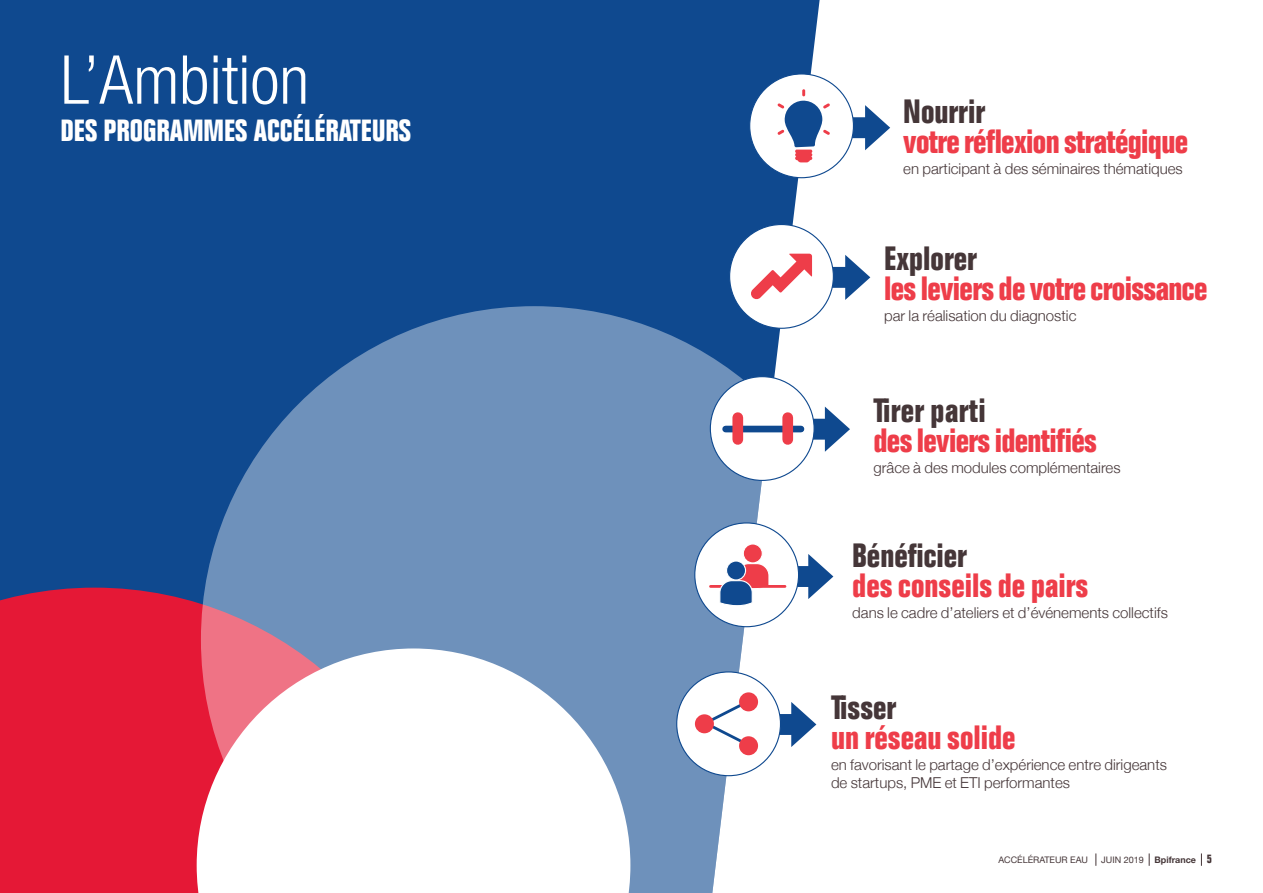
<style>
.page{position:relative;width:1263px;height:893px;background:#fff}
.page>*{position:absolute;margin:0;border:0;box-sizing:border-box;transform-origin:0 0}
.t1{font:300 condensed 67.5px "Helvetica Neue";color:#fff}
.t2{font:700 condensed 33px "Folio";letter-spacing:-.02em;color:#ee3d49}
.t3{font:700 condensed 33px "Folio";color:#453638}
.t4{font:700 condensed 33px "Folio";color:#ee3d49}
.t5{font:700 condensed 30px "Folio";color:#fff}
.t6{font:300 15px/18px "Helvetica Neue";color:#453638}
.t7{font:700 9px "Helvetica Neue";color:#453638}
.t8{font:9px "Helvetica Neue";color:#453638}
.s1{font-weight:400}
.s2{font-family:"Folio";font-stretch:condensed;font-size:12px}
</style>
<div class="page">
<div style="left:0;top:0;width:820px;height:588px;background:#0f498f"></div>
<div style="left:0;top:588px;width:201px;height:305px;background:#e51836"></div>
<svg style="left:201px;top:306px;width:619px;height:587px;fill:#6e91bb"></svg>
<div style="left:677px;top:672px;width:103px;height:104px;background:#fff;border-radius:50%"></div>
<svg style="left:694px;top:697px;width:122px;height:52px"></svg>
<div style="left:739px;top:692px;width:19px;height:19px;background:#ee3d49;border-radius:50%"></div>
<div style="left:739px;top:736px;width:19px;height:19px;background:#ee3d49;border-radius:50%"></div>
<div style="left:695px;top:714px;width:19px;height:19px;background:#ee3d49;border-radius:50%"></div>
<div style="left:695px;top:523px;width:103px;height:104px;background:#fff;border-radius:50%"></div>
<hr style="left:710px;top:585px;width:75px;height:3px;background:#ee3d49">
<svg style="left:711px;top:543px;width:122px;height:63px"></svg>
<svg style="left:809px;top:407px;width:41px;height:45px"></svg>
<div style="left:710px;top:377px;width:104px;height:103px;background:#fff;border-radius:50%"></div>
<div style="left:726px;top:426px;width:75px;height:6px;background:#0f498f"></div>
<div style="left:732px;top:418px;width:11px;height:21px;background:#ee3d49"></div>
<div style="left:782px;top:418px;width:11px;height:21px;background:#ee3d49"></div>
<div style="left:750px;top:74px;width:103px;height:104px;background:#fff;border-radius:50%"></div>
<svg style="left:777px;top:89px;width:113px;height:73px"></svg>
<div style="left:730px;top:225px;width:103px;height:103px;background:#fff;border-radius:50%"></div>
<svg style="left:751px;top:254px;width:119px;height:46px"></svg>
<svg style="left:1095px;top:853px;width:1px;height:13px"></svg>
<svg style="left:1149px;top:853px;width:1px;height:13px"></svg>
<svg style="left:1201px;top:853px;width:1px;height:13px"></svg>
<h1 class="t1" style="left:61px;top:41px;width:250px">L’Ambition</h1>
<h3 class="t5" style="left:61px;top:114px;width:352px">DES PROGRAMMES ACCÉLÉRATEURS</h3>
<h2 class="t3" style="left:903px;top:93px;width:83px">Nourrir</h2>
<h2 class="t2" style="left:903px;top:123px;width:286px">votre réflexion stratégique</h2>
<p class="t6" style="left:903px;top:159px;width:281px">en participant à des séminaires thématiques</p>
<h2 class="t3" style="left:884px;top:240px;width:94px">Explorer</h2>
<h2 class="t2" style="left:884px;top:270px;width:325px">les leviers de votre croissance</h2>
<p class="t6" style="left:884px;top:305px;width:194px">par la réalisation du diagnostic</p>
<h2 class="t3" style="left:873px;top:392px;width:114px">Tirer parti</h2>
<h2 class="t2" style="left:873px;top:422px;width:225px">des leviers identifiés</h2>
<p class="t6" style="left:873px;top:458px;width:248px">grâce à des modules complémentaires</p>
<h2 class="t3" style="left:852px;top:537px;width:116px">Bénéficier</h2>
<h2 class="t4" style="left:852px;top:567px;width:238px">des conseils de pairs</h2>
<p class="t6" style="left:852px;top:602px;width:317px">dans le cadre d’ateliers et d’événements collectifs</p>
<h2 class="t3" style="left:831px;top:689px;width:67px">Tisser</h2>
<h2 class="t4" style="left:831px;top:719px;width:186px">un réseau solide</h2>
<p class="t6" style="left:831px;top:755px;width:337px">en favorisant le partage d’expérience entre dirigeants de startups, PME et ETI performantes</p>
<p class="t8" style="left:998px;top:853px;width:91px">ACCÉLÉRATEUR EAU</p>
<p class="t7" style="left:1101px;top:852px;width:112px"><span class="s1">JUIN 2019</span> Bpifrance <span class="s2">5</span></p>
</div>
